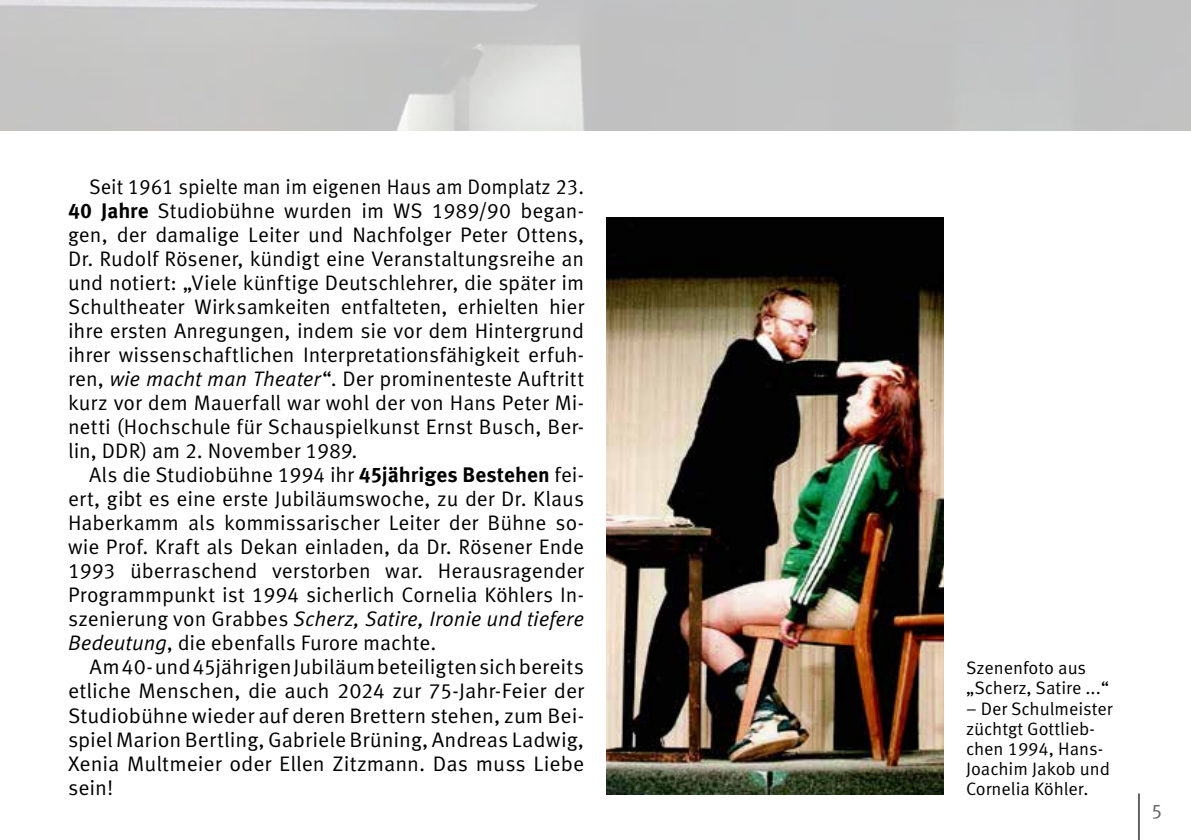
<style>
.page{position:relative;width:1191px;height:840px;background:#fff}
.page>*{position:absolute;margin:0;border:0;box-sizing:border-box;transform-origin:0 0}
.t1{font:21px/24px "Meta OT";color:#000;text-align:justify}
.t2{font:21px/24px "Meta OT";color:#000;text-align:justify;scale:.96 1}
.t3{font:20px "Meta OT";color:#646363}
.t4{font:18px/20px "Meta OT";color:#000}
.s1{font-weight:700}
.s2{font-style:italic}
</style>
<div class="page">
<hr style="left:1138px;top:793px;width:2px;height:46px;background:#646363">
<img style="left:607px;top:218px;width:336px;height:576px">
<p class="t2" style="left:68px;top:175px;width:539px;text-indent:21px">Seit 1961 spielte man im eigenen Haus am Domplatz 23.<br><span class="s1">40 Jahre</span> Studiobühne wurden im WS 1989/90 began&shy;gen, der damalige Leiter und Nachfolger Peter Ottens, Dr. Rudolf Rösener, kündigt eine Veranstaltungsreihe an und notiert: „Viele künftige Deutschlehrer, die später im Schultheater Wirksamkeiten entfalteten, erhielten hier ihre ersten Anregungen, indem sie vor dem Hintergrund ihrer wissenschaftlichen Interpretationsfähigkeit erfuh&shy;ren, <span class="s2">wie macht man Theater</span>“. Der prominenteste Auftritt kurz vor dem Mauerfall war wohl der von Hans Peter Mi&shy;netti (Hochschule für Schauspielkunst Ernst Busch, Ber&shy;lin, DDR) am 2. November 1989.</p>
<p class="t1" style="left:68px;top:463px;width:517px;text-indent:21px">Als die Studiobühne 1994 ihr <span class="s1">45jähriges Bestehen</span> fei&shy;ert, gibt es eine erste Jubiläumswoche, zu der Dr. Klaus Haberkamm als kommissarischer Leiter der Bühne so&shy;wie Prof. Kraft als Dekan einladen, da Dr. Rösener Ende 1993 überraschend verstorben war. Herausragender Programmpunkt ist 1994 sicherlich Cornelia Köhlers In&shy;szenierung von Grabbes <span class="s2">Scherz, Satire, Ironie und tiefere Bedeutung</span>, die ebenfalls Furore machte.</p>
<p class="t1" style="left:68px;top:655px;width:517px;text-indent:21px">Am 40- und 45jährigen Jubiläum beteiligten sich bereits etliche Menschen, die auch 2024 zur 75-Jahr-Feier der Studiobühne wieder auf deren Brettern stehen, zum Bei&shy;spiel Marion Bertling, Gabriele Brüning, Andreas Ladwig, Xenia Multmeier oder Ellen Zitzmann. Das muss Liebe sein!</p>
<p class="t4" style="left:966px;top:658px;width:145px">Szenenfoto aus „Scherz, Satire ...“</p>
<p class="t4" style="left:966px;top:698px;width:148px">– Der Schulmeister züchtgt Gottlieb&shy;chen 1994, Hans-<br>Joachim Jakob und<br>Cornelia Köhler.</p>
<p class="t3" style="left:1151px;top:798px;width:13px">5</p>
</div>
